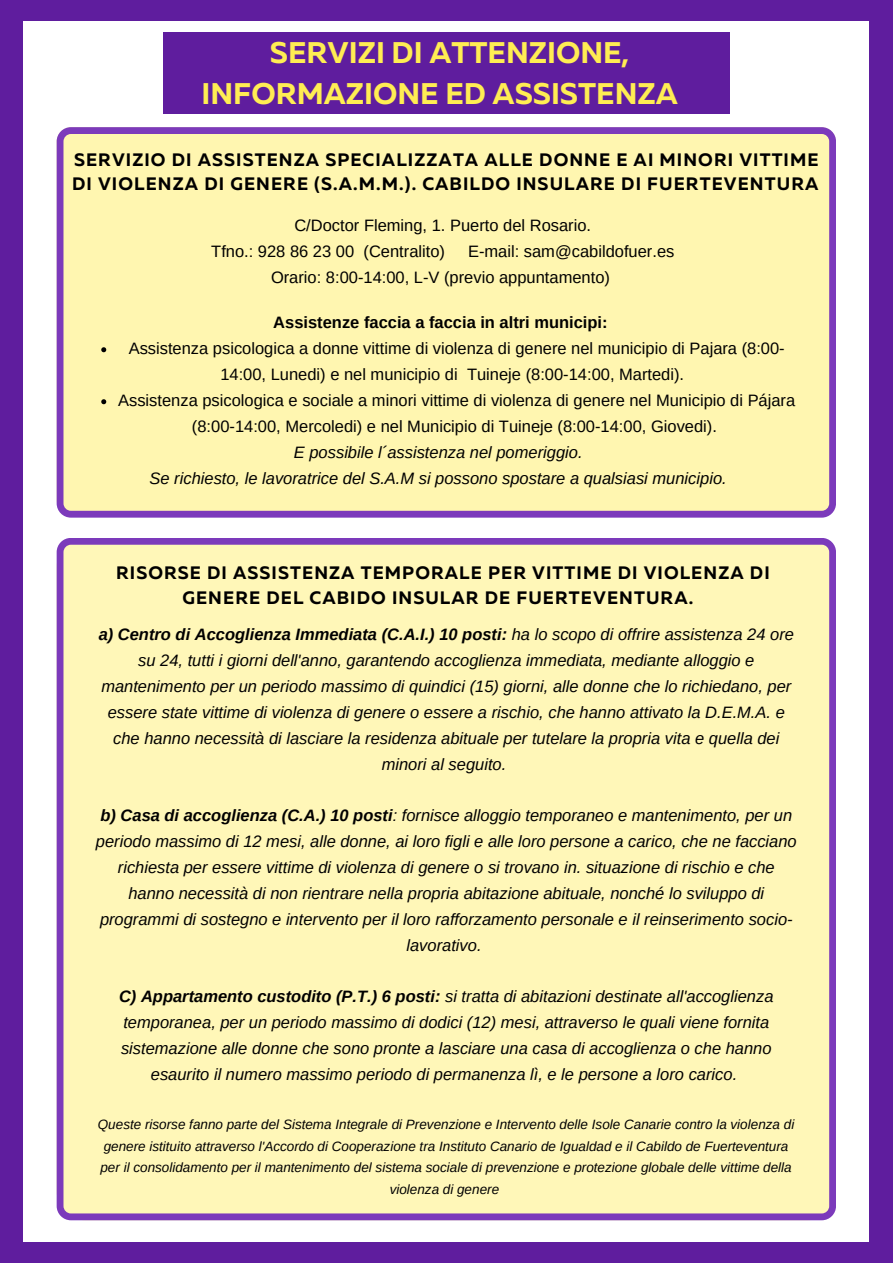
<style>
.page{position:relative;width:893px;height:1264px;background:#fff}
.page>*{position:absolute;margin:0;border:0;box-sizing:border-box;transform-origin:0 0}
.t1{font:700 29.85px/41.2px "Muller";color:#ffed53}
.t2{font:700 18px/24.8px "Muller";letter-spacing:.06em;color:#000}
.t3{font:italic 16.5px/25.8px "Arimo";color:#000;text-align:center}
.t4{font:16.5px/26px "Arimo";color:#000;text-align:center}
.t5{font:700 16.5px "Arimo";color:#000}
.t6{font:italic 13.5px/21.3px "Arimo";color:#000;text-align:center}
.s1{font-weight:700}
</style>
<div class="page">
<div style="left:0;top:0;width:892px;height:1262px;background:#5f1d9e"></div>
<div style="left:23px;top:21px;width:846px;height:1220px;background:#fff"></div>
<div style="left:57px;top:127px;width:779px;height:390px;background:#fff6b0"></div>
<svg style="left:101px;top:347px;width:5px;height:5px"></svg>
<svg style="left:101px;top:399px;width:5px;height:5px"></svg>
<div style="left:57px;top:538px;width:779px;height:682px;background:#fff7b8"></div>
<div style="left:163px;top:32px;width:566px;height:82px;background:#5f1d9e"></div>
<p class="t1" style="left:201px;top:34px;width:478px;text-indent:68px">SERVIZI DI ATTENZIONE,<br>INFORMAZIONE ED ASSISTENZA</p>
<p class="t2" style="left:72px;top:148px;width:748px">SERVIZIO DI ASSISTENZA SPECIALIZZATA ALLE DONNE E AI MINORI VITTIME<br>DI VIOLENZA DI GENERE (S.A.M.M.). CABILDO INSULARE DI FUERTEVENTURA</p>
<p class="t4" style="left:294px;top:212px;width:298px">C/Doctor Fleming, 1. Puerto del Rosario.</p>
<p class="t4" style="left:211px;top:238px;width:235px">Tfno.: 928 86 23 00 (Centralito)</p>
<p class="t4" style="left:468px;top:238px;width:208px">E-mail: sam@cabildofuer.es</p>
<p class="t4" style="left:271px;top:264px;width:340px">Orario: 8:00-14:00, L-V (previo appuntamento)</p>
<p class="t5" style="left:273px;top:313px;width:336px">Assistenze faccia a faccia in altri municipi:</p>
<p class="t4" style="left:129px;top:335px;width:657px">Assistenza psicologica a donne vittime di violenza di genere nel municipio di Pajara (8:00-<br>14:00, Lunedi) e nel municipio di Tuineje (8:00-14:00, Martedi).</p>
<p class="t4" style="left:118px;top:387px;width:678px">Assistenza psicologica e sociale a minori vittime di violenza di genere nel Municipio di Pájara (8:00-14:00, Mercoledi) e nel Municipio di Tuineje (8:00-14:00, Giovedi).</p>
<p class="t3" style="left:294px;top:439px;width:290px">E possibile l´assistenza nel pomeriggio.</p>
<p class="t3" style="left:149px;top:465px;width:578px">Se richiesto, le lavoratrice del S.A.M si possono spostare a qualsiasi municipio.</p>
<p class="t2" style="left:116px;top:561px;width:655px;text-align:center">RISORSE DI ASSISTENZA TEMPORALE PER VITTIME DI VIOLENZA DI<br>GENERE DEL CABIDO INSULAR DE FUERTEVENTURA.</p>
<p class="t3" style="left:99px;top:621px;width:696px"><span class="s1">a) Centro di Accoglienza Immediata (C.A.I.) 10 posti:</span> ha lo scopo di offrire assistenza 24 ore su 24, tutti i giorni dell'anno, garantendo accoglienza immediata, mediante alloggio e mantenimento per un periodo massimo di quindici (15) giorni, alle donne che lo richiedano, per essere state vittime di violenza di genere o essere a rischio, che hanno attivato la D.E.M.A. e che hanno necessità di lasciare la residenza abituale per tutelare la propria vita e quella dei minori al seguito.</p>
<p class="t3" style="left:96px;top:802px;width:702px"><span class="s1">b) Casa di accoglienza (C.A.) 10 posti</span>: fornisce alloggio temporaneo e mantenimento, per un periodo massimo di 12 mesi, alle donne, ai loro figli e alle loro persone a carico, che ne facciano richiesta per essere vittime di violenza di genere o si trovano in. situazione di rischio e che hanno necessità di non rientrare nella propria abitazione abituale, nonché lo sviluppo di programmi di sostegno e intervento per il loro rafforzamento personale e il reinserimento socio&shy;lavorativo.</p>
<p class="t3" style="left:119px;top:983px;width:656px"><span class="s1">C) Appartamento custodito (P.T.) 6 posti:</span> si tratta di abitazioni destinate all'accoglienza temporanea, per un periodo massimo di dodici (12) mesi, attraverso le quali viene fornita sistemazione alle donne che sono pronte a lasciare una casa di accoglienza o che hanno esaurito il numero massimo periodo di permanenza lì, e le persone a loro carico.</p>
<p class="t6" style="left:98px;top:1114px;width:698px">Queste risorse fanno parte del Sistema Integrale di Prevenzione e Intervento delle Isole Canarie contro la violenza di genere istituito attraverso l'Accordo di Cooperazione tra Instituto Canario de Igualdad e il Cabildo de Fuerteventura per il consolidamento per il mantenimento del sistema sociale di prevenzione e protezione globale delle vittime della violenza di genere</p>
</div>
